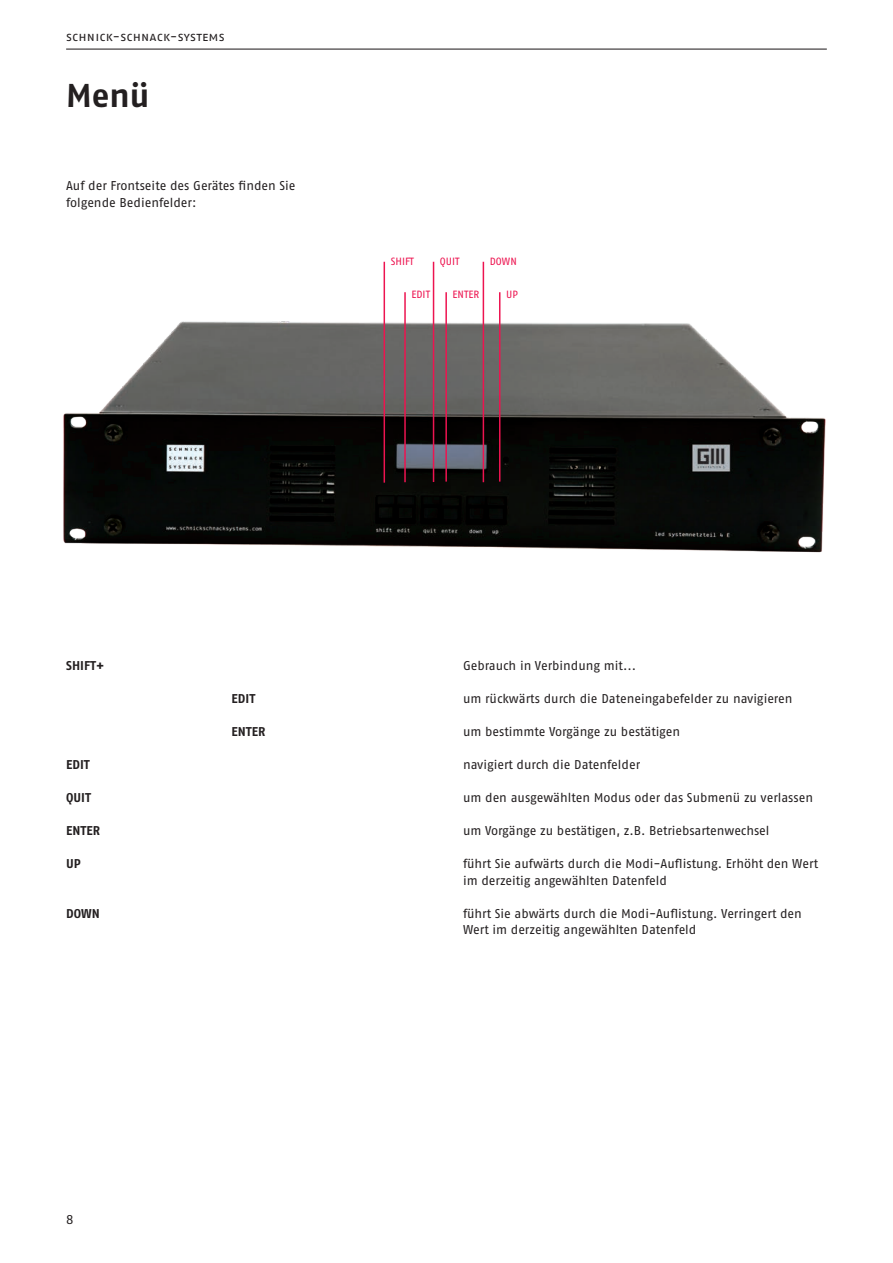
<style>
.page{position:relative;width:893px;height:1263px;background:#fff}
.page>*{position:absolute;margin:0;border:0;box-sizing:border-box;transform-origin:0 0}
.t1{font:700 33px "Fago OT";color:#231f20}
.t2{font:12.75px/16.5px "Fago OT";color:#231f20}
.t3{font:700 12.75px "Fago OT";color:#231f20}
.t4{font:12.75px "Fago OT";letter-spacing:.02em;color:#231f20}
.t5{font:10.5px "Fago OT";color:#ed1450}
</style>
<div class="page">
<hr style="left:66px;top:49px;width:761px;height:1px;background:#231f20">
<img style="left:63px;top:320px;width:763px;height:233px">
<hr style="left:384px;top:262px;width:1px;height:221px;background:#ed1450">
<hr style="left:404px;top:292px;width:2px;height:190px;background:#ed1450">
<hr style="left:433px;top:262px;width:1px;height:220px;background:#ed1450">
<hr style="left:445px;top:292px;width:2px;height:190px;background:#ed1450">
<hr style="left:483px;top:262px;width:1px;height:220px;background:#ed1450">
<hr style="left:499px;top:292px;width:1px;height:190px;background:#ed1450">
<p class="t4" style="left:66px;top:29px;width:160px">schnick-schnack-systems</p>
<h1 class="t1" style="left:66px;top:76px;width:85px">Menü</h1>
<p class="t2" style="left:66px;top:177px;width:231px">Auf der Frontseite des Gerätes finden Sie folgende Bedienfelder:</p>
<p class="t5" style="left:391px;top:255px;width:25px">SHIFT</p>
<p class="t5" style="left:411px;top:288px;width:20px">EDIT</p>
<p class="t5" style="left:440px;top:255px;width:21px">QUIT</p>
<p class="t5" style="left:453px;top:288px;width:28px">ENTER</p>
<p class="t5" style="left:490px;top:255px;width:29px">DOWN</p>
<p class="t5" style="left:506px;top:288px;width:13px">UP</p>
<p class="t3" style="left:66px;top:658px;width:40px">SHIFT+</p>
<p class="t3" style="left:66px;top:757px;width:25px">EDIT</p>
<p class="t3" style="left:66px;top:790px;width:26px">QUIT</p>
<p class="t3" style="left:66px;top:823px;width:35px">ENTER</p>
<p class="t3" style="left:66px;top:856px;width:16px">UP</p>
<p class="t3" style="left:66px;top:906px;width:35px">DOWN</p>
<p class="t2" style="left:66px;top:1211px;width:9px">8</p>
<p class="t3" style="left:231px;top:691px;width:25px">EDIT</p>
<p class="t3" style="left:231px;top:724px;width:35px">ENTER</p>
<p class="t2" style="left:463px;top:657px;width:175px">Gebrauch in Verbindung mit...</p>
<p class="t2" style="left:463px;top:690px;width:331px">um rückwärts durch die Dateneingabefelder zu navigieren</p>
<p class="t2" style="left:463px;top:723px;width:219px">um bestimmte Vorgänge zu bestätigen</p>
<p class="t2" style="left:463px;top:756px;width:179px">navigiert durch die Datenfelder</p>
<p class="t2" style="left:463px;top:789px;width:352px">um den ausgewählten Modus oder das Submenü zu verlassen</p>
<p class="t2" style="left:463px;top:822px;width:308px">um Vorgänge zu bestätigen, z.B. Betriebsartenwechsel</p>
<p class="t2" style="left:463px;top:855px;width:357px">führt Sie aufwärts durch die Modi-Auflistung. Erhöht den Wert im derzeitig angewählten Datenfeld</p>
<p class="t2" style="left:463px;top:905px;width:340px">führt Sie abwärts durch die Modi-Auflistung. Verringert den<br>Wert im derzeitig angewählten Datenfeld</p>
</div>
